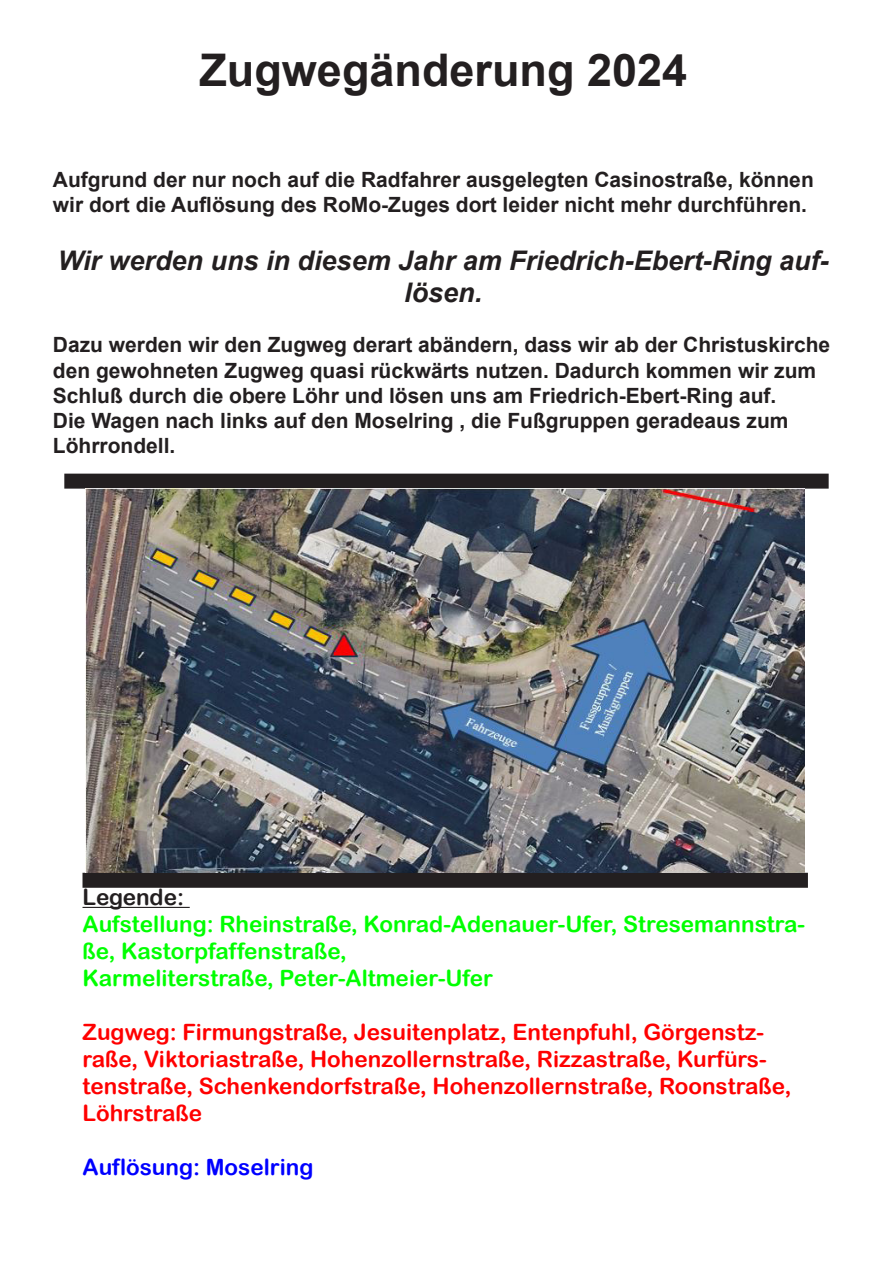
<style>
.page{position:relative;width:893px;height:1263px;background:#fff}
.page>*{position:absolute;margin:0;border:0;box-sizing:border-box;transform-origin:0 0}
.t1{font:700 45px "Arial";color:#231f20}
.t2{font:italic 700 27px/32.4px "Arial";color:#231f20;text-align:center}
.t3{font:22.5px/27px "Arial Rounded MT Bold";color:#f00}
.t4{font:22.5px/27px "Arial Rounded MT Bold";color:#0f0}
.t5{font:22.5px "Arial Rounded MT Bold";color:#00f}
.t6{font:22.5px "Arial Rounded MT Bold";color:#231f20}
.t7{font:700 21px/25.2px "Arial";color:#231f20}
</style>
<div class="page">
<hr style="left:82px;top:907px;width:108px;height:1px;background:#231f20">
<div style="left:82px;top:873px;width:726px;height:15px;background:#231f20"></div>
<div style="left:64px;top:474px;width:765px;height:15px;background:#231f20"></div>
<img style="left:86px;top:489px;width:719px;height:384px">
<p class="t1" style="left:199px;top:38px;width:489px">Zugwegänderung 2024</p>
<p class="t7" style="left:53px;top:167px;width:762px">Aufgrund der nur noch auf die Radfahrer ausgelegten Casinostraße, können wir dort die Auflösung des RoMo-Zuges dort leider nicht mehr durchführen.</p>
<p class="t2" style="left:58px;top:245px;width:773px">Wir werden uns in diesem Jahr am Friedrich-Ebert-Ring auf&shy;lösen.</p>
<p class="t7" style="left:53px;top:333px;width:779px">Dazu werden wir den Zugweg derart abändern, dass wir ab der Christuskirche den gewohneten Zugweg quasi rückwärts nutzen. Dadurch kommen wir zum<br>Schluß durch die obere Löhr und lösen uns am Friedrich-Ebert-Ring auf.</p>
<p class="t7" style="left:53px;top:408px;width:737px">Die Wagen nach links auf den Moselring , die Fußgruppen geradeaus zum<br>Löhrrondell.</p>
<p class="t6" style="left:82px;top:884px;width:103px">Legende:</p>
<p class="t4" style="left:82px;top:910px;width:724px">Aufstellung: Rheinstraße, Konrad-Adenauer-Ufer, Stresemannstra&shy;ße, Kastorpfaffenstraße,</p>
<p class="t4" style="left:82px;top:964px;width:412px">Karmeliterstraße, Peter-Altmeier-Ufer</p>
<p class="t3" style="left:82px;top:1018px;width:710px">Zugweg: Firmungstraße, Jesuitenplatz, Entenpfuhl, Görgenstz&shy;raße, Viktoriastraße, Hohenzollernstraße, Rizzastraße, Kurfürs&shy;tenstraße, Schenkendorfstraße, Hohenzollernstraße, Roonstraße, Löhrstraße</p>
<p class="t5" style="left:82px;top:1154px;width:232px">Auflösung: Moselring</p>
</div>
